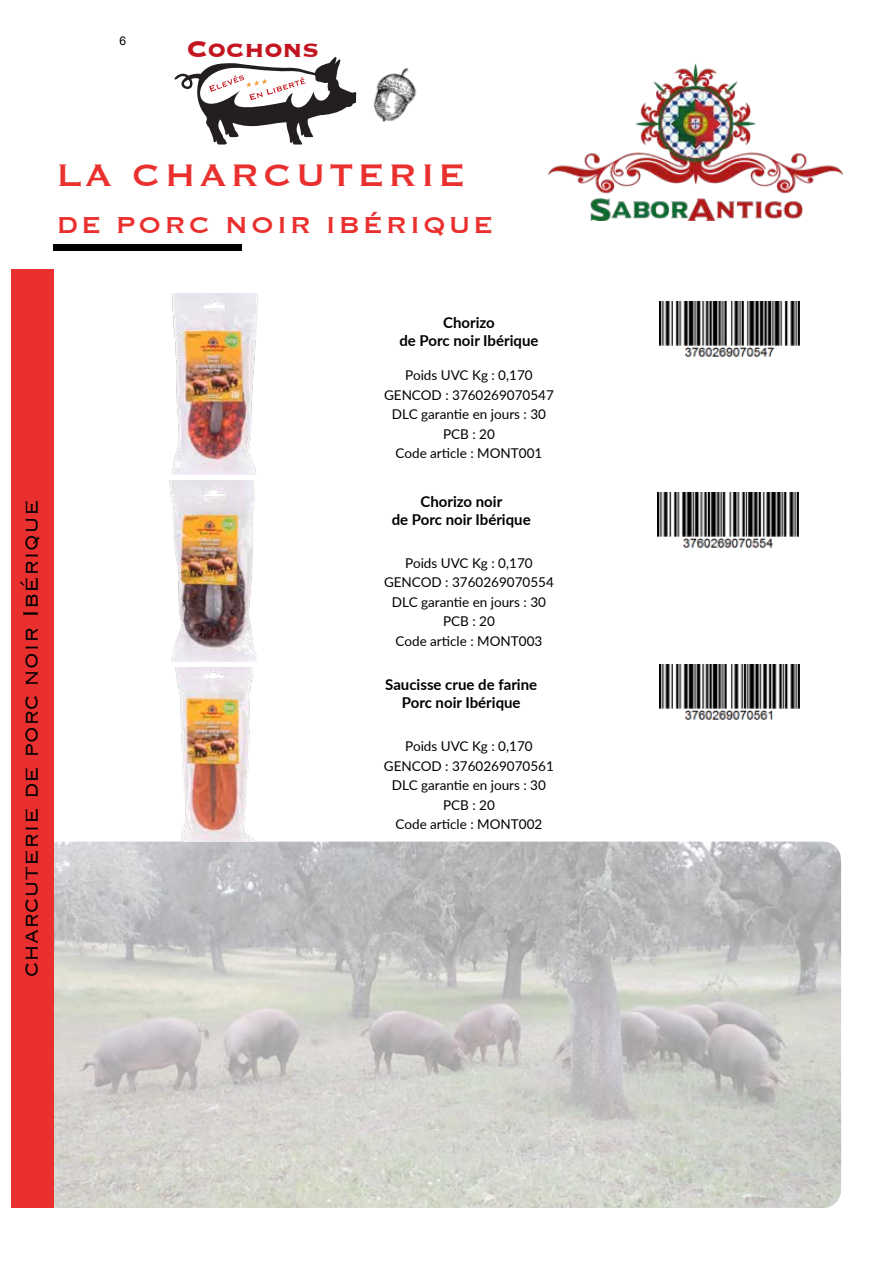
<style>
.page{position:relative;width:893px;height:1263px;background:#fff}
.page>*{position:absolute;margin:0;border:0;box-sizing:border-box;transform-origin:0 0}
.t1{font:40.5px "Copperplate";letter-spacing:.09em;color:#ea302f}
.t2{font:30px "Copperplate";letter-spacing:.09em;color:#ea302f}
.t3{font:700 29.85px "Copperplate";color:#c3141f}
.t4{font:300 27px "Copperplate";color:#000}
.t5{font:700 15px/18px "Lato";color:#000;text-align:center}
.t6{font:13.5px/19.5px "Lato";color:#000;text-align:center}
.t7{font:12px "Arial";color:#000}
</style>
<div class="page">
<img style="left:53px;top:842px;width:788px;height:366px">
<div style="left:53px;top:244px;width:189px;height:7px;background:#000"></div>
<img style="left:549px;top:64px;width:294px;height:156px">
<img style="left:171px;top:294px;width:87px;height:180px">
<img style="left:169px;top:480px;width:88px;height:181px">
<img style="left:110px;top:667px;width:210px;height:175px">
<img style="left:659px;top:301px;width:141px;height:56px">
<img style="left:658px;top:492px;width:140px;height:56px">
<img style="left:659px;top:664px;width:141px;height:56px">
<div style="left:11px;top:269px;width:42px;height:939px;background:#ea302f"></div>
<svg style="left:174px;top:57px;width:165px;height:88px"></svg>
<img style="left:339px;top:59px;width:78px;height:63px">
<p class="t7" style="left:119px;top:33px;width:8px">6</p>
<h3 class="t3" style="left:186px;top:29px;width:134px">Cochons</h3>
<h1 class="t1" style="left:57px;top:149px;width:410px">LA CHARCUTERIE</h1>
<h2 class="t2" style="left:57px;top:205px;width:438px">DE PORC NOIR IBÉRIQUE</h2>
<h3 class="t4" style="left:13px;top:977px;width:479px;rotate:-90deg">charcuterie de porc noir Ibérique</h3>
<p class="t5" style="left:399px;top:313px;width:141px">Chorizo<br>de Porc noir Ibérique</p>
<p class="t6" style="left:384px;top:365px;width:171px">Poids UVC Kg : 0,170<br>GENCOD : 3760269070547<br>DLC garantie en jours : 30<br>PCB : 20<br>Code article : MONT001</p>
<p class="t5" style="left:392px;top:492px;width:141px">Chorizo noir<br>de Porc noir Ibérique</p>
<p class="t6" style="left:384px;top:552px;width:171px">Poids UVC Kg : 0,170<br>GENCOD : 3760269070554<br>DLC garantie en jours : 30<br>PCB : 20<br>Code article : MONT003</p>
<p class="t5" style="left:385px;top:675px;width:154px">Saucisse crue de farine<br>Porc noir Ibérique</p>
<p class="t6" style="left:384px;top:736px;width:171px">Poids UVC Kg : 0,170<br>GENCOD : 3760269070561<br>DLC garantie en jours : 30<br>PCB : 20<br>Code article : MONT002</p>
</div>
